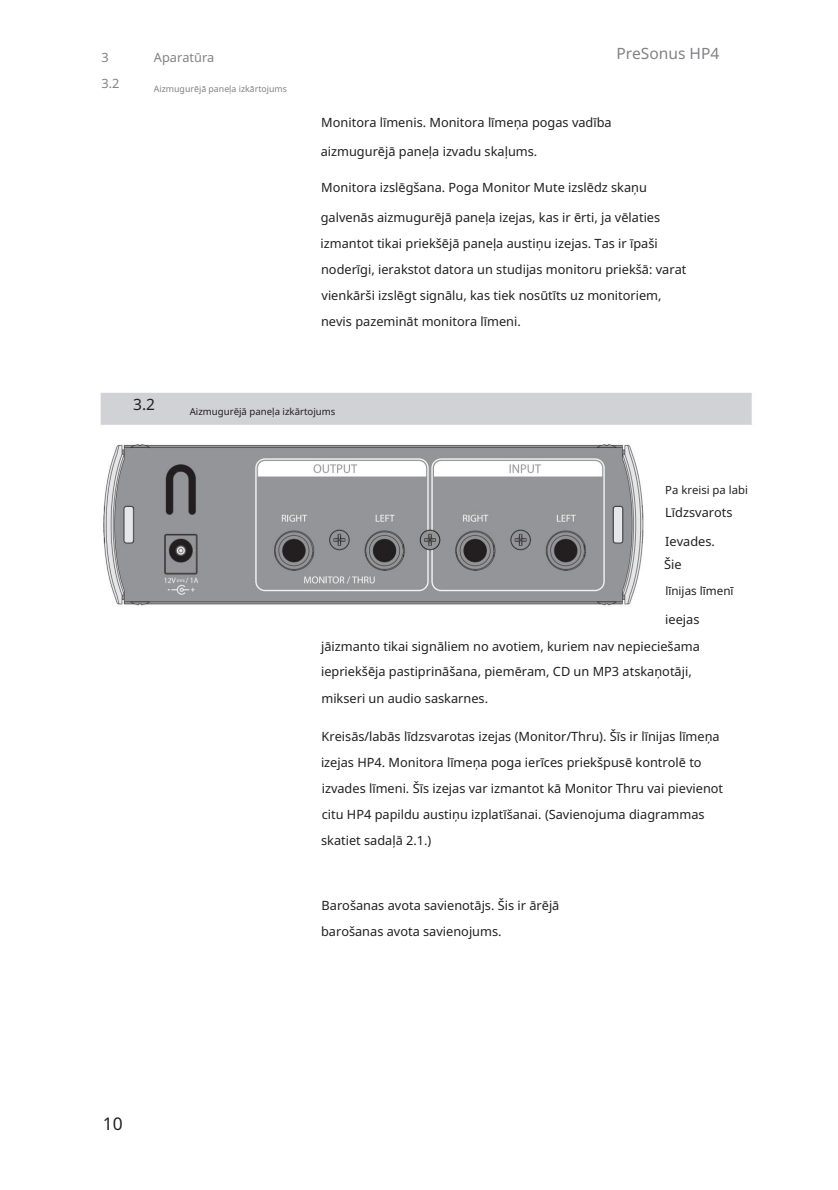
<style>
.page{position:relative;width:838px;height:1190px;background:#fff}
.page>*{position:absolute;margin:0;border:0;box-sizing:border-box;transform-origin:0 0}
.t1{font:17.4px "Noto Sans";color:#231f20}
.t2{font:15.6px "Noto Sans";color:#808285}
.t3{font:15.6px "Noto Sans";color:#231f20}
.t4{font:12.8px/26px "Noto Sans";color:#231f20}
.t5{font:12.8px "Noto Sans";color:#808285}
.t6{font:11.6px "Noto Sans";color:#231f20}
.t7{font:11.2px "Noto Sans";color:#231f20}
.t8{font:9.6px "Noto Sans";color:#231f20}
.t9{font:8.8px "Noto Sans";color:#808285}
</style>
<div class="page">
<img style="left:100px;top:392px;width:652px;height:214px">
<p class="t5" style="left:101px;top:48px;width:9px">3</p>
<p class="t5" style="left:101px;top:74px;width:20px">3.2</p>
<p class="t5" style="left:154px;top:48px;width:62px">Aparatūra</p>
<p class="t9" style="left:154px;top:82px;width:135px">Aizmugurējā paneļa izkārtojums</p>
<p class="t2" style="left:616px;top:43px;width:105px">PreSonus HP4</p>
<p class="t4" style="left:321px;top:110px;width:292px">Monitora līmenis. Monitora līmeņa pogas vadība</p>
<p class="t4" style="left:321px;top:139px;width:218px">aizmugurējā paneļa izvadu skaļums.</p>
<p class="t4" style="left:321px;top:175px;width:327px">Monitora izslēgšana. Poga Monitor Mute izslēdz skaņu</p>
<p class="t4" style="left:321px;top:204px;width:367px">galvenās aizmugurējā paneļa izejas, kas ir ērti, ja vēlaties izmantot tikai priekšējā paneļa austiņu izejas. Tas ir īpaši noderīgi, ierakstot datora un studijas monitoru priekšā: varat vienkārši izslēgt signālu, kas tiek nosūtīts uz monitoriem, nevis pazemināt monitora līmeni.</p>
<p class="t3" style="left:133px;top:394px;width:23px">3.2</p>
<p class="t8" style="left:190px;top:405px;width:147px">Aizmugurējā paneļa izkārtojums</p>
<p class="t7" style="left:665px;top:483px;width:84px">Pa kreisi pa labi</p>
<p class="t4" style="left:665px;top:500px;width:69px">Līdzsvarots</p>
<p class="t4" style="left:665px;top:529px;width:51px">Ievades.</p>
<p class="t4" style="left:664px;top:551px;width:19px">Šie</p>
<p class="t6" style="left:665px;top:582px;width:70px">līnijas līmenī</p>
<p class="t4" style="left:321px;top:607px;width:380px;text-indent:344px">ieejas jāizmanto tikai signāliem no avotiem, kuriem nav nepieciešama iepriekšēja pastiprināšana, piemēram, CD un MP3 atskaņotāji, mikseri un audio saskarnes.</p>
<p class="t4" style="left:321px;top:724px;width:404px">Kreisās/labās līdzsvarotas izejas (Monitor/Thru). Šīs ir līnijas līmeņa izejas HP4. Monitora līmeņa poga ierīces priekšpusē kontrolē to izvades līmeni. Šīs izejas var izmantot kā Monitor Thru vai pievienot citu HP4 papildu austiņu izplatīšanai. (Savienojuma diagrammas skatiet sadaļā 2.1.)</p>
<p class="t4" style="left:321px;top:893px;width:240px">Barošanas avota savienotājs. Šis ir ārējā barošanas avota savienojums.</p>
<h1 class="t1" style="left:103px;top:1112px;width:21px">10</h1>
</div>
